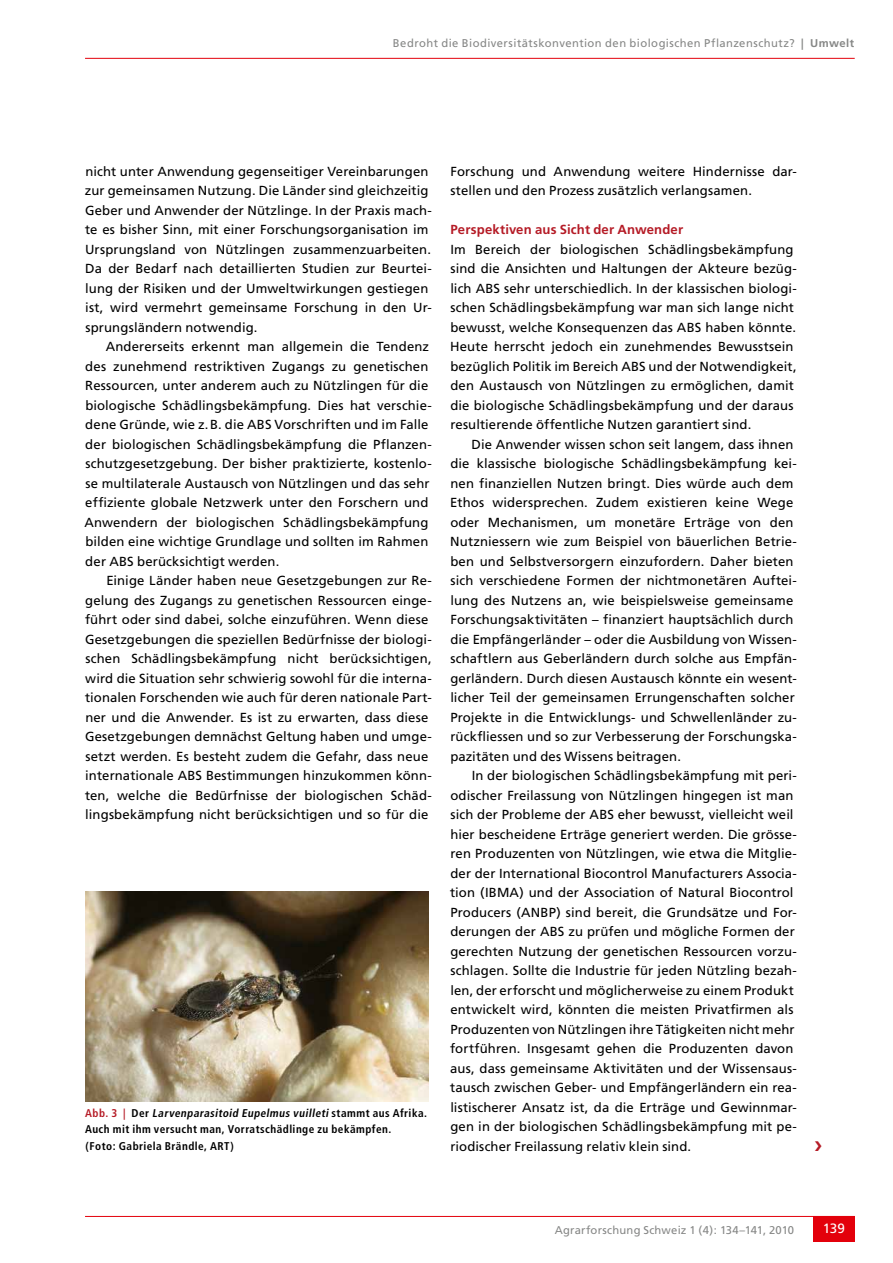
<style>
.page{position:relative;width:893px;height:1263px;background:#fff}
.page>*{position:absolute;margin:0;border:0;box-sizing:border-box;transform-origin:0 0}
.t1{font:13.5px "Frutiger";color:#fff}
.t2{font:13.2px/19.5px "Frutiger";letter-spacing:.01em;color:#000}
.t3{font:700 13.2px "Frutiger";letter-spacing:.01em;color:#b51b26}
.t4{font:700 condensed 11.25px/16.5px "Frutiger";letter-spacing:.04em;color:#000}
.t5{font:11.25px "Frutiger";letter-spacing:.035em;color:#868786}
.t6{font:11.25px "Frutiger";letter-spacing:.015em;color:#868786}
.s1{font-weight:700}
.s2{color:#b51b26}
.s3{font-style:italic}
</style>
<div class="page">
<hr style="left:85px;top:1216px;width:770px;height:1px;background:#e3000b">
<div style="left:813px;top:1216px;width:42px;height:26px;background:#e3000b"></div>
<hr style="left:85px;top:58px;width:770px;height:1px;background:#e3000b">
<img style="left:85px;top:891px;width:344px;height:210px">
<p class="t5" style="left:393px;top:36px;width:463px">Bedroht die Biodiversitätskonvention den biologischen Pflanzenschutz? <span class="s1">| Umwelt</span></p>
<p class="t2" style="left:85px;top:161px;width:348px">nicht unter Anwendung gegenseitiger Vereinbarungen zur gemeinsamen Nutzung. Die Länder sind gleichzeitig Geber und Anwender der Nützlinge. In der Praxis mach&shy;te es bisher Sinn, mit einer Forschungsorganisation im Ursprungsland von Nützlingen zusammenzuarbeiten.<br>Da der Bedarf nach detaillierten Studien zur Beurtei&shy;lung der Risiken und der Umweltwirkungen gestiegen ist, wird vermehrt gemeinsame Forschung in den Ur&shy;sprungsländern notwendig.</p>
<p class="t2" style="left:84px;top:337px;width:349px;text-indent:21px">Andererseits erkennt man allgemein die Tendenz des zunehmend restriktiven Zugangs zu genetischen Ressourcen, unter anderem auch zu Nützlingen für die biologische Schädlingsbekämpfung. Dies hat verschie&shy;dene Gründe, wie z.B. die ABS Vorschriften und im Falle der biologischen Schädlingsbekämpfung die Pflanzen&shy;schutzgesetzgebung. Der bisher praktizierte, kostenlo&shy;se multilaterale Austausch von Nützlingen und das sehr effiziente globale Netzwerk unter den Forschern und Anwendern der biologischen Schädlingsbekämpfung bilden eine wichtige Grundlage und sollten im Rahmen der ABS berücksichtigt werden.</p>
<p class="t2" style="left:85px;top:571px;width:348px;text-indent:21px">Einige Länder haben neue Gesetzgebungen zur Re&shy;gelung des Zugangs zu genetischen Ressourcen einge&shy;führt oder sind dabei, solche einzuführen. Wenn diese Gesetzgebungen die speziellen Bedürfnisse der biologi&shy;schen Schädlingsbekämpfung nicht berücksichtigen, wird die Situation sehr schwierig sowohl für die interna&shy;tionalen Forschenden wie auch für deren nationale Part&shy;ner und die Anwender. Es ist zu erwarten, dass diese Gesetzgebungen demnächst Geltung haben und umge&shy;setzt werden. Es besteht zudem die Gefahr, dass neue internationale ABS Bestimmungen hinzukommen könn&shy;ten, welche die Bedürfnisse der biologischen Schäd&shy;lingsbekämpfung nicht berücksichtigen und so für die</p>
<p class="t4" style="left:85px;top:1105px;width:343px"><span class="s2">A b b . 3 |</span> D e r <span class="s3">Larvenparasitoid Eupelmus vuilleti</span> s t a m m t a u s Af r i ka .<br>Auch mit ihm versucht man, Vorratschädlinge zu bekämpfen.<br>(Foto: Gabriela Brändle, ART)</p>
<p class="t2" style="left:450px;top:161px;width:348px">Forschung und Anwendung weitere Hindernisse dar&shy;stellen und den Prozess zusätzlich verlangsamen.</p>
<p class="t3" style="left:450px;top:222px;width:234px">Perspektiven aus Sicht der Anwender</p>
<p class="t2" style="left:450px;top:239px;width:348px">Im Bereich der biologischen Schädlingsbekämpfung sind die Ansichten und Haltungen der Akteure bezüg&shy;lich ABS sehr unterschiedlich. In der klassischen biologi&shy;schen Schädlingsbekämpfung war man sich lange nicht bewusst, welche Konsequenzen das ABS haben könnte.<br>Heute herrscht jedoch ein zunehmendes Bewusstsein bezüglich Politik im Bereich ABS und der Notwendigkeit, den Austausch von Nützlingen zu ermöglichen, damit die biologische Schädlingsbekämpfung und der daraus resultierende öffentliche Nutzen garantiert sind.</p>
<p class="t2" style="left:450px;top:434px;width:348px;text-indent:21px">Die Anwender wissen schon seit langem, dass ihnen die klassische biologische Schädlingsbekämpfung kei&shy;nen finanziellen Nutzen bringt. Dies würde auch dem Ethos widersprechen. Zudem existieren keine Wege oder Mechanismen, um monetäre Erträge von den Nutzniessern wie zum Beispiel von bäuerlichen Betrie&shy;ben und Selbstversorgern einzufordern. Daher bieten sich verschiedene Formen der nichtmonetären Auftei&shy;lung des Nutzens an, wie beispielsweise gemeinsame Forschungsaktivitäten – finanziert hauptsächlich durch die Empfängerländer – oder die Ausbildung von Wissen&shy;schaftlern aus Geberländern durch solche aus Empfän&shy;gerländern. Durch diesen Austausch könnte ein wesent&shy;licher Teil der gemeinsamen Errungenschaften solcher Projekte in die Entwicklungs- und Schwellenländer zu&shy;rückfliessen und so zur Verbesserung der Forschungska&shy;pazitäten und des Wissens beitragen.</p>
<p class="t2" style="left:450px;top:766px;width:348px;text-indent:22px">In der biologischen Schädlingsbekämpfung mit peri&shy;odischer Freilassung von Nützlingen hingegen ist man sich der Probleme der ABS eher bewusst, vielleicht weil hier bescheidene Erträge generiert werden. Die grösse&shy;ren Produzenten von Nützlingen, wie etwa die Mitglie&shy;der der International Biocontrol Manufacturers Associa&shy;tion (IBMA) und der Association of Natural Biocontrol Producers (ANBP) sind bereit, die Grundsätze und For&shy;derungen der ABS zu prüfen und mögliche Formen der gerechten Nutzung der genetischen Ressourcen vorzu&shy;schlagen. Sollte die Industrie für jeden Nützling bezah&shy;len, der erforscht und möglicherweise zu einem Produkt entwickelt wird, könnten die meisten Privatfirmen als Produzenten von Nützlingen ihre Tätigkeiten nicht mehr fortführen. Insgesamt gehen die Produzenten davon aus, dass gemeinsame Aktivitäten und der Wissensaus&shy;tausch zwischen Geber- und Empfängerländern ein rea&shy;listischerer Ansatz ist, da die Erträge und Gewinnmar&shy;gen in der biologischen Schädlingsbekämpfung mit pe&shy;riodischer Freilassung relativ klein sind.</p>
<p class="t6" style="left:555px;top:1223px;width:241px">Agrarforschung Schweiz 1 (4): 134–141, 2010</p>
<p class="t1" style="left:823px;top:1221px;width:24px">139</p>
</div>
